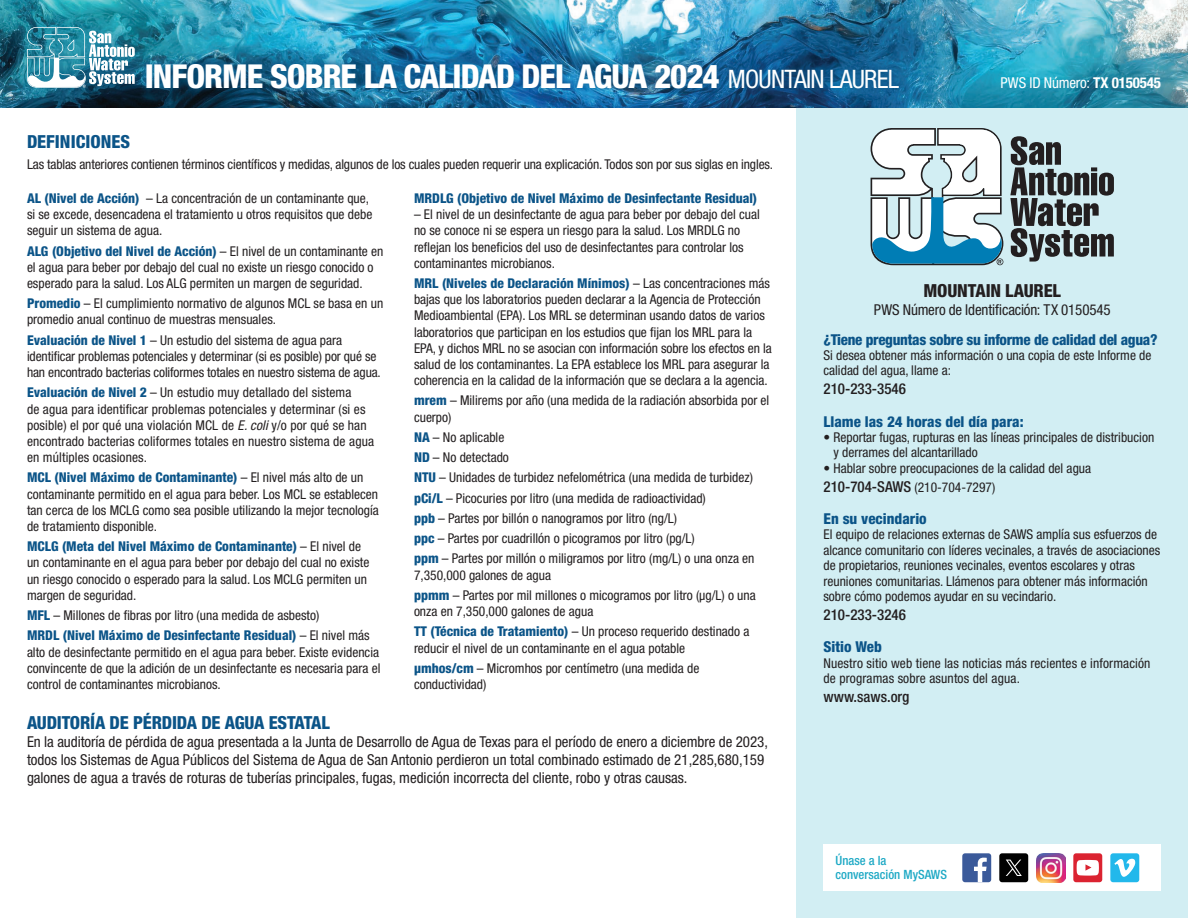
<style>
.page{position:relative;width:1188px;height:918px;background:#fff}
.page>*{position:absolute;margin:0;border:0;box-sizing:border-box;transform-origin:0 0}
.t1{font:800 condensed 33px "Helvetica Neue LT Std";letter-spacing:-.03em;color:#fff}
.t2{font:800 condensed 18px "Helvetica Neue LT Std";letter-spacing:-.01em;color:#0b5488}
.t3{font:800 condensed 18px "Helvetica Neue LT Std";letter-spacing:-.01em;color:#231f20}
.t4{font:condensed 15px/18px "Helvetica Neue LT Std";color:#231f20}
.t5{font:800 condensed 15px "Helvetica Neue LT Std";color:#0b5488}
.t6{font:800 condensed 15px "Helvetica Neue LT Std";letter-spacing:-.02em;color:#0b5488}
.t7{font:500 condensed 15px "Helvetica Neue LT Std";color:#231f20}
.t8{font:condensed 15px "Helvetica Neue LT Std";letter-spacing:-.005em;color:#fff}
.t9{font:condensed 13.5px/16.2px "Helvetica Neue LT Std";color:#231f20}
.t10{font:800 condensed 13.5px "Helvetica Neue LT Std";color:#0b5488}
.t11{font:500 condensed 12.75px/13.8px "Helvetica Neue LT Std";color:#1ea9c5}
.s1{font-weight:400;font-size:25.5px}
.s2{font-weight:700}
.s3{font-weight:800;color:#0b5488}
.s4{font-style:italic}
.s5{font-weight:500;font-size:15px}
</style>
<div class="page">
<div style="left:796px;top:108px;width:392px;height:810px;background:#d2eef3"></div>
<svg style="left:1010px;top:136px;width:104px;height:126px"></svg>
<svg style="left:871px;top:128px;width:132px;height:137px"></svg>
<div style="left:824px;top:845px;width:337px;height:46px;background:#fff"></div>
<div style="left:1110px;top:853px;width:29px;height:29px;background:#22b8eb;border-radius:3px"></div>
<svg style="left:1114px;top:859px;width:21px;height:18px"></svg>
<div style="left:962px;top:853px;width:29px;height:29px;background:#3b5a9a;border-radius:3px"></div>
<svg style="left:974px;top:858px;width:13px;height:24px"></svg>
<img style="left:1036px;top:853px;width:29px;height:29px">
<div style="left:999px;top:853px;width:29px;height:29px;background:#010101;border-radius:3px"></div>
<svg style="left:1006px;top:860px;width:16px;height:16px"></svg>
<div style="left:1073px;top:853px;width:29px;height:29px;background:#db2331;border-radius:3px"></div>
<svg style="left:1077px;top:860px;width:22px;height:16px"></svg>
<img style="left:0;top:0;width:1188px;height:108px">
<div style="left:8px;top:8px;width:145px;height:98px;background:#0b5488;opacity:.5"></div>
<svg style="left:27px;top:27px;width:108px;height:61px"></svg>
<div style="left:141px;top:58px;width:764px;height:36px;background:#0b5488;opacity:.75"></div>
<h1 class="t1" style="left:145px;top:56px;width:756px">INFORME SOBRE LA CALIDAD DEL AGUA 2024 <span class="s1">MOUNTAIN LAUREL</span></h1>
<h2 class="t2" style="left:27px;top:130px;width:105px">DEFINICIONES</h2>
<p class="t9" style="left:27px;top:156px;width:748px">Las tablas anteriores contienen términos científicos y medidas, algunos de los cuales pueden requerir una explicación. Todos son por sus siglas en ingles.</p>
<p class="t8" style="left:1000px;top:74px;width:162px">PWS ID Número: <span class="s2">TX 0150545</span></p>
<p class="t9" style="left:27px;top:190px;width:347px"><span class="s3">AL (Nivel de Acción)</span> – La concentración de un contaminante que, si se excede, desencadena el tratamiento u otros requisitos que debe seguir un sistema de agua.</p>
<p class="t9" style="left:27px;top:243px;width:358px"><span class="s3">ALG (Objetivo del Nivel de Acción)</span> – El nivel de un contaminante en el agua para beber por debajo del cual no existe un riesgo conocido o esperado para la salud. Los ALG permiten un margen de seguridad.</p>
<p class="t9" style="left:27px;top:295px;width:358px"><span class="s3">Promedio</span> – El cumplimiento normativo de algunos MCL se basa en un promedio anual continuo de muestras mensuales.</p>
<p class="t9" style="left:27px;top:332px;width:355px"><span class="s3">Evaluación de Nivel 1</span> – Un estudio del sistema de agua para identificar problemas potenciales y determinar (si es posible) por qué se han encontrado bacterias coliformes totales en nuestro sistema de agua.</p>
<p class="t9" style="left:27px;top:384px;width:349px"><span class="s3">Evaluación de Nivel 2</span> – Un estudio muy detallado del sistema<br>de agua para identificar problemas potenciales y determinar (si es posible) el por qué una violación MCL de <span class="s4">E. coli</span> y/o por qué se han encontrado bacterias coliformes totales en nuestro sistema de agua en múltiples ocasiones.</p>
<p class="t9" style="left:27px;top:469px;width:353px"><span class="s3">MCL (Nivel Máximo de Contaminante)</span> – El nivel más alto de un contaminante permitido en el agua para beber. Los MCL se establecen tan cerca de los MCLG como sea posible utilizando la mejor tecnología de tratamiento disponible.</p>
<p class="t9" style="left:27px;top:538px;width:344px"><span class="s3">MCLG (Meta del Nivel Máximo de Contaminante)</span> – El nivel de un contaminante en el agua para beber por debajo del cual no existe un riesgo conocido o esperado para la salud. Los MCLG permiten un margen de seguridad.</p>
<p class="t9" style="left:27px;top:605px;width:344px;line-height:20.2px"><span class="s3">MFL</span> – Millones de fibras por litro (una medida de asbesto)<br><span class="s3">MRDL (Nivel Máximo de Desinfectante Residual)</span> – El nivel más</p>
<p class="t9" style="left:27px;top:644px;width:355px;text-align:justify">alto de desinfectante permitido en el agua para beber. Existe evidencia convincente de que la adición de un desinfectante es necesaria para el control de contaminantes microbianos.</p>
<p class="t10" style="left:414px;top:190px;width:345px">MRDLG (Objetivo de Nivel Máximo de Desinfectante Residual)</p>
<p class="t9" style="left:414px;top:206px;width:347px">– El nivel de un desinfectante de agua para beber por debajo del cual no se conoce ni se espera un riesgo para la salud. Los MRDLG no reflejan los beneficios del uso de desinfectantes para controlar los contaminantes microbianos.</p>
<p class="t9" style="left:414px;top:275px;width:359px"><span class="s3">MRL (Niveles de Declaración Mínimos)</span> – Las concentraciones más bajas que los laboratorios pueden declarar a la Agencia de Protección Medioambiental (EPA). Los MRL se determinan usando datos de varios laboratorios que participan en los estudios que fijan los MRL para la EPA, y dichos MRL no se asocian con información sobre los efectos en la salud de los contaminantes. La EPA establece los MRL para asegurar la coherencia en la calidad de la información que se declara a la agencia.</p>
<p class="t9" style="left:414px;top:392px;width:357px"><span class="s3">mrem</span> – Milirems por año (una medida de la radiación absorbida por el cuerpo)</p>
<p class="t9" style="left:414px;top:427px;width:342px;line-height:20.2px"><span class="s3">NA</span> – No aplicable<br><span class="s3">ND</span> – No detectado<br><span class="s3">NTU</span> – Unidades de turbidez nefelométrica (una medida de turbidez) <span class="s3">pCi/L</span> – Picocuries por litro (una medida de radioactividad)<br><span class="s3">ppb</span> – Partes por billón o nanogramos por litro (ng/L)<br><span class="s3">ppc</span> – Partes por cuadrillón o picogramos por litro (pg/L)<br><span class="s3">ppm</span> – Partes por millón o miligramos por litro (mg/L) o una onza en</p>
<p class="t9" style="left:414px;top:565px;width:343px;line-height:20.2px">7,350,000 galones de agua<br><span class="s3">ppmm</span> – Partes por mil millones o micogramos por litro (µg/L) o una</p>
<p class="t9" style="left:414px;top:601px;width:337px;line-height:20.2px">onza en 7,350,000 galones de agua<br><span class="s3">TT (Técnica de Tratamiento)</span> – Un proceso requerido destinado a</p>
<p class="t9" style="left:414px;top:638px;width:287px;line-height:20.2px">reducir el nivel de un contaminante en el agua potable <span class="s3">µmhos/cm</span> – Micromhos por centímetro (una medida de</p>
<p class="t9" style="left:414px;top:676px;width:74px">conductividad)</p>
<h2 class="t2" style="left:27px;top:711px;width:304px">AUDITORÍA DE PÉRDIDA DE AGUA ESTATAL</h2>
<p class="t4" style="left:27px;top:732px;width:742px">En la auditoría de pérdida de agua presentada a la Junta de Desarrollo de Agua de Texas para el período de enero a diciembre de 2023, todos los Sistemas de Agua Públicos del Sistema de Agua de San Antonio perdieron un total combinado estimado de 21,285,680,159 galones de agua a través de roturas de tuberías principales, fugas, medición incorrecta del cliente, robo y otras causas.</p>
<h2 class="t3" style="left:924px;top:279px;width:139px">MOUNTAIN LAUREL</h2>
<p class="t4" style="left:874px;top:300px;width:238px">PWS Número de Identificación: TX 0150545</p>
<p class="t6" style="left:823px;top:330px;width:336px">¿Tiene preguntas sobre su informe de calidad del agua?</p>
<p class="t9" style="left:824px;top:347px;width:329px;line-height:15.5px">Si desea obtener más información o una copia de este Informe de calidad del agua, llame a:</p>
<p class="t7" style="left:824px;top:380px;width:84px">210-233-3546</p>
<p class="t5" style="left:824px;top:412px;width:202px">Llame las 24 horas del día para:</p>
<p class="t9" style="left:833px;top:429px;width:322px;line-height:15.5px;text-indent:-10px">• Reportar fugas, rupturas en las líneas principales de distribucion y derrames del alcantarillado</p>
<p class="t9" style="left:824px;top:458px;width:269px;line-height:18.9px">• Hablar sobre preocupaciones de la calidad del agua<br><span class="s5">210-704-SAWS</span> (210-704-7297)</p>
<p class="t5" style="left:824px;top:509px;width:105px">En su vecindario</p>
<p class="t9" style="left:824px;top:527px;width:338px;line-height:15.5px">El equipo de relaciones externas de SAWS amplía sus esfuerzos de alcance comunitario con líderes vecinales, a través de asociaciones de propietarios, reuniones vecinales, eventos escolares y otras reuniones comunitarias. Llámenos para obtener más información sobre cómo podemos ayudar en su vecindario.</p>
<p class="t7" style="left:824px;top:606px;width:84px">210-233-3246</p>
<p class="t5" style="left:824px;top:638px;width:60px">Sitio Web</p>
<p class="t9" style="left:824px;top:655px;width:329px;line-height:15.5px">Nuestro sitio web tiene las noticias más recientes e información de programas sobre asuntos del agua.</p>
<p class="t7" style="left:824px;top:688px;width:87px">www.saws.org</p>
<p class="t11" style="left:836px;top:854px;width:113px">Únase a la conversación MySAWS</p>
</div>
